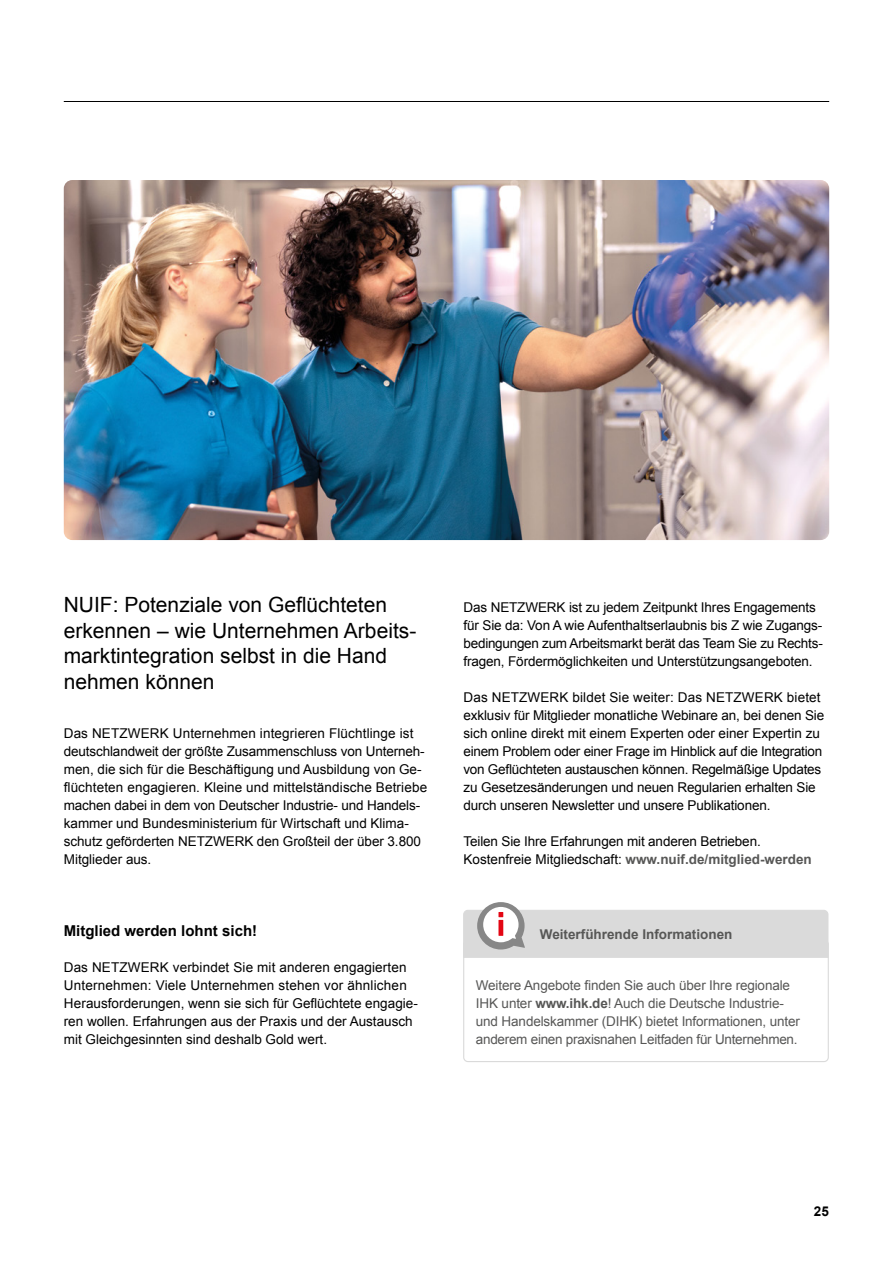
<style>
.page{position:relative;width:893px;height:1263px;background:#fff}
.page>*{position:absolute;margin:0;border:0;box-sizing:border-box;transform-origin:0 0}
.t1{font:21px/25.5px "Arial";color:#000}
.t2{font:700 15px "Arial";color:#000}
.t3{font:13.5px/18px "Arial";letter-spacing:-.01em;color:#000}
.t4{font:13.5px/18px "Arial";letter-spacing:-.01em;color:#575756}
.Head_Box_H3{font:700 13.5px "Arial";color:#575756}
.t5{font:700 13.5px "Arial";color:#000}
.s1{font-weight:700;color:#575756}
.s2{font-weight:700}
</style>
<div class="page">
<hr style="left:64px;top:101px;width:765px;height:1px;background:#000">
<img style="left:64px;top:180px;width:765px;height:360px">
<div style="left:463px;top:939px;width:366px;height:123px;border:1px solid #dadada;border-radius:4px"></div>
<svg style="left:463px;top:902px;width:366px;height:56px"></svg>
<div style="left:498px;top:920px;width:5px;height:16px;background:#e30613"></div>
<h2 class="t1" style="left:64px;top:592px;width:353px">NUIF: Potenziale von Geflüchteten erkennen – wie Unternehmen Arbeits&shy;marktintegration selbst in die Hand nehmen können</h2>
<p class="t3" style="left:64px;top:724px;width:365px">Das NETZWERK Unternehmen integrieren Flüchtlinge ist deutschlandweit der größte Zusammenschluss von Unterneh&shy;men, die sich für die Beschäftigung und Ausbildung von Ge&shy;flüchteten engagieren. Kleine und mittelständische Betriebe machen dabei in dem von Deutscher Industrie- und Handels&shy;kammer und Bundesministerium für Wirtschaft und Klima&shy;schutz geförderten NETZWERK den Großteil der über 3.800<br>Mitglieder aus.</p>
<h3 class="t2" style="left:64px;top:921px;width:195px">Mitglied werden lohnt sich!</h3>
<p class="t3" style="left:64px;top:958px;width:356px">Das NETZWERK verbindet Sie mit anderen engagierten Unternehmen: Viele Unternehmen stehen vor ähnlichen Herausforderungen, wenn sie sich für Geflüchtete engagie&shy;ren wollen. Erfahrungen aus der Praxis und der Austausch mit Gleichgesinnten sind deshalb Gold wert.</p>
<p class="t3" style="left:463px;top:598px;width:361px">Das NETZWERK ist zu jedem Zeitpunkt Ihres Engagements für Sie da: Von A wie Aufenthaltserlaubnis bis Z wie Zugangs&shy;bedingungen zum Arbeitsmarkt berät das Team Sie zu Rechts&shy;fragen, Fördermöglichkeiten und Unterstützungsangeboten.</p>
<p class="t3" style="left:463px;top:688px;width:362px">Das NETZWERK bildet Sie weiter: Das NETZWERK bietet exklusiv für Mitglieder monatliche Webinare an, bei denen Sie sich online direkt mit einem Experten oder einer Expertin zu einem Problem oder einer Frage im Hinblick auf die Integration von Geflüchteten austauschen können. Regelmäßige Updates zu Gesetzesänderungen und neuen Regularien erhalten Sie durch unseren Newsletter und unsere Publikationen.</p>
<p class="t3" style="left:463px;top:832px;width:350px">Teilen Sie Ihre Erfahrungen mit anderen Betrieben.<br>Kostenfreie Mitgliedschaft: <span class="s1">www.nuif.de/mitglied-werden</span></p>
<h3 class="Head_Box_H3" style="left:540px;top:925px;width:194px">Weiterführende Informationen</h3>
<p class="t4" style="left:476px;top:976px;width:325px">Weitere Angebote finden Sie auch über Ihre regionale IHK unter <span class="s2">www.ihk.de</span>! Auch die Deutsche Industrie&shy;und Handelskammer (DIHK) bietet Informationen, unter anderem einen praxisnahen Leitfaden für Unternehmen.</p>
<p class="t5" style="left:814px;top:1202px;width:17px">25</p>
</div>
